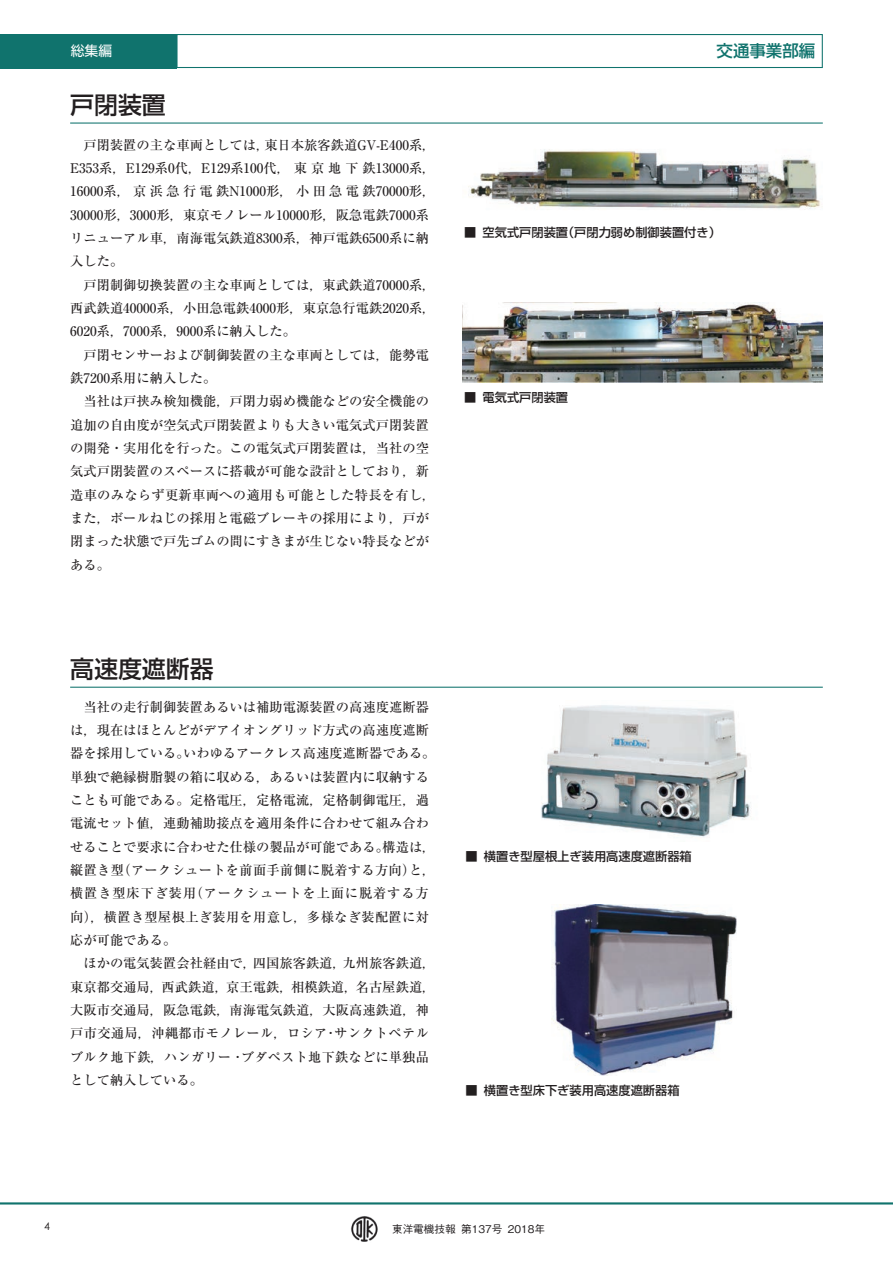
<style>
.page{position:relative;width:893px;height:1263px;background:#fff}
.page>*{position:absolute;margin:0;border:0;box-sizing:border-box;transform-origin:0 0}
.t1{font:500 23.85px "Shin Go Pro";color:#231f20}
.t2{font:500 16.5px "Shin Go Pro";color:#10736d}
.t3{font:13.8px "Shin Go Pro";color:#fff}
.t4{font:500 13.35px/23.2px "Ryumin Pro";color:#231f20}
.t5{font:500 12.15px "Shin Go Pro";color:#231f20}
.t6{font:500 10.65px "Gothic BBB Pro";color:#231f20}
.t7{font:10.65px "Century Gothic";color:#231f20}
</style>
<div class="page">
<hr style="left:0;top:1202px;width:893px;height:2px;background:#10736d">
<div style="left:176px;top:34px;width:647px;height:34px;border:1px solid #10736d"></div>
<div style="left:0;top:34px;width:176px;height:34px;background:#10736d"></div>
<hr style="left:70px;top:123px;width:753px;height:1px;background:#10736d">
<hr style="left:70px;top:687px;width:753px;height:1px;background:#10736d">
<img style="left:468px;top:149px;width:352px;height:61px">
<img style="left:463px;top:303px;width:360px;height:79px">
<img style="left:541px;top:705px;width:210px;height:132px">
<img style="left:552px;top:904px;width:185px;height:171px">
<img style="left:351px;top:1216px;width:27px;height:26px">
<p class="t3" style="left:71px;top:40px;width:43px">総集編</p>
<p class="t2" style="left:716px;top:37px;width:100px">交通事業部編</p>
<h1 class="t1" style="left:70px;top:86px;width:97px">戸閉装置</h1>
<p class="t4" style="left:70px;top:132px;width:367px;text-indent:13px">戸閉装置の主な車両としては，東日本旅客鉄道GV-E400系，E353系，E129系0代，E129系100代，東京地下鉄13000系，16000系，京浜急行電鉄N1000形，小田急電鉄70000形，30000形，3000形，東京モノレール10000形，阪急電鉄7000系リニューアル車，南海電気鉄道8300系，神戸電鉄6500系に納入した。</p>
<p class="t4" style="left:70px;top:272px;width:367px;text-align:justify;text-indent:13px">戸閉制御切換装置の主な車両としては，東武鉄道70000系，西武鉄道40000系，小田急電鉄4000形，東京急行電鉄2020系，6020系，7000系，9000系に納入した。</p>
<p class="t4" style="left:70px;top:342px;width:360px;text-indent:13px">戸閉センサーおよび制御装置の主な車両としては，能勢電鉄7200系用に納入した。</p>
<p class="t4" style="left:70px;top:389px;width:367px;text-indent:13px">当社は戸挟み検知機能，戸閉力弱め機能などの安全機能の追加の自由度が空気式戸閉装置よりも大きい電気式戸閉装置の開発・実用化を行った。この電気式戸閉装置は，当社の空気式戸閉装置のスペースに搭載が可能な設計としており，新造車のみならず更新車両への適用も可能とした特長を有し，また，ボールねじの採用と電磁ブレーキの採用により，戸が閉まった状態で戸先ゴムの間にすきまが生じない特長などがある。</p>
<h1 class="t1" style="left:70px;top:650px;width:145px">高速度遮断器</h1>
<p class="t4" style="left:70px;top:694px;width:367px;text-indent:13px">当社の走行制御装置あるいは補助電源装置の高速度遮断器は，現在はほとんどがデアイオングリッド方式の高速度遮断器を採用している。いわゆるアークレス高速度遮断器である。単独で絶縁樹脂製の箱に収める，あるいは装置内に収納することも可能である。定格電圧，定格電流，定格制御電圧，過電流セット値，連動補助接点を適用条件に合わせて組み合わせることで要求に合わせた仕様の製品が可能である。構造は，縦置き型（アークシュートを前面手前側に脱着する方向）と，横置き型床下ぎ装用（アークシュートを上面に脱着する方向），横置き型屋根上ぎ装用を用意し，多様なぎ装配置に対応が可能である。</p>
<p class="t4" style="left:70px;top:951px;width:367px;text-indent:13px">ほかの電気装置会社経由で，四国旅客鉄道，九州旅客鉄道，東京都交通局，西武鉄道，京王電鉄，相模鉄道，名古屋鉄道，大阪市交通局，阪急電鉄，南海電気鉄道，大阪高速鉄道，神戸市交通局，沖縄都市モノレール，ロシア･サンクトペテルブルク地下鉄，ハンガリー･ブダペスト地下鉄などに単独品として納入している。</p>
<p class="t5" style="left:464px;top:223px;width:258px">■ 空気式戸閉装置（戸閉力弱め制御装置付き）</p>
<p class="t5" style="left:464px;top:387px;width:105px">■ 電気式戸閉装置</p>
<p class="t5" style="left:466px;top:846px;width:228px">■ 横置き型屋根上ぎ装用高速度遮断器箱</p>
<p class="t5" style="left:466px;top:1080px;width:215px">■ 横置き型床下ぎ装用高速度遮断器箱</p>
<p class="t7" style="left:44px;top:1219px;width:7px">4</p>
<p class="t6" style="left:392px;top:1220px;width:155px">東洋電機技報 第137号 2018年</p>
</div>
